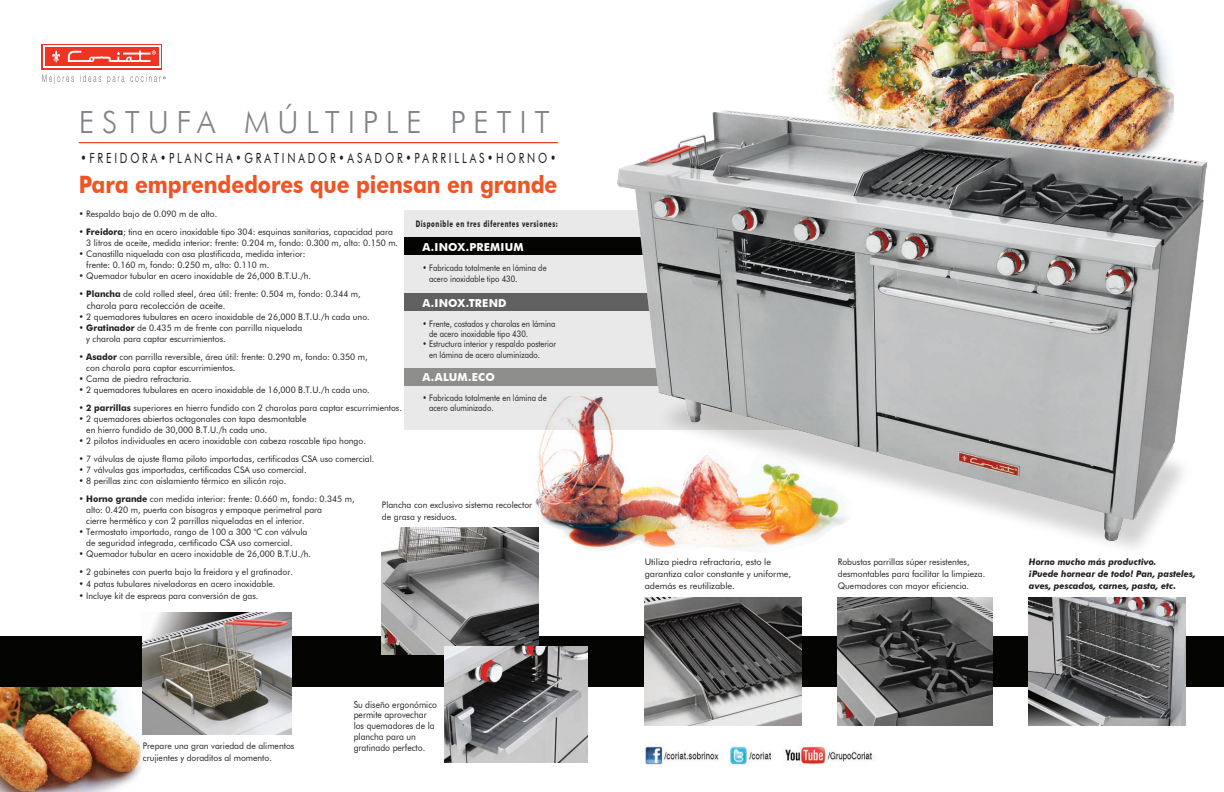
<style>
.page{position:relative;width:1224px;height:792px;background:#fff}
.page>*{position:absolute;margin:0;border:0;box-sizing:border-box;transform-origin:0 0}
.t1{font:300 30.6px "Futura BT";letter-spacing:.25em;color:#808285}
.t2{font:700 24px "Futura BT";letter-spacing:-.005em;color:#f15324;scale:.88 1}
.t3{font:14px "Futura BT";letter-spacing:.27em;color:#211d1e;scale:.75 1}
.t4{font:700 11px "Futura BT";letter-spacing:.015em;color:#fff}
.t5{font:9.5px/10.8px "Futura BT";color:#231f20;scale:.9 1}
.t6{font:9.5px "Futura BT";color:#231f20;scale:.95 1}
.t7{font:9px/11px "Futura BT";color:#231f20;scale:.95 1}
.t8{font:9px/10.3px "Futura BT";color:#231f20;scale:.85 1}
.t9{font:italic 700 9px/12px "Futura BT";color:#231f20;scale:.95 1}
.t10{font:9px/12px "Futura BT";color:#231f20}
.t11{font:700 9px "Futura BT";letter-spacing:.1em;color:#231f20;scale:.66 1}
.s1{font-weight:700}
.s2{font-size:9px}
</style>
<div class="page">
<img style="left:0;top:687px;width:170px;height:105px">
<img style="left:533px;top:429px;width:115px;height:125px">
<div style="left:404px;top:210px;width:462px;height:219px;background:#e9e9e9"></div>
<div style="left:404px;top:238px;width:324px;height:17px;background:#040503"></div>
<div style="left:404px;top:294px;width:324px;height:17px;background:#5f605f"></div>
<div style="left:404px;top:368px;width:324px;height:17px;background:#8e8e8d"></div>
<img style="left:828px;top:0;width:347px;height:111px">
<div style="left:0;top:636px;width:1224px;height:51px;background:#040503"></div>
<img style="left:648px;top:541px;width:496px;height:7px">
<hr style="left:79px;top:142px;width:479px;height:1px;background:#ef3424">
<svg style="left:41px;top:44px;width:121px;height:25px"></svg>
<div style="left:43px;top:46px;width:117px;height:22px;background:#fff"></div>
<div style="left:45px;top:47px;width:113px;height:19px;background:#ef3424"></div>
<svg style="left:52px;top:50px;width:8px;height:13px"></svg>
<svg style="left:68px;top:50px;width:88px;height:12px"></svg>
<svg style="left:42px;top:74px;width:32px;height:10px"></svg>
<svg style="left:80px;top:74px;width:21px;height:8px"></svg>
<svg style="left:107px;top:76px;width:17px;height:8px"></svg>
<svg style="left:130px;top:74px;width:36px;height:8px"></svg>
<img style="left:645px;top:746px;width:229px;height:19px">
<img style="left:838px;top:598px;width:154px;height:127px">
<img style="left:143px;top:613px;width:149px;height:121px">
<img style="left:1029px;top:598px;width:156px;height:127px">
<img style="left:645px;top:598px;width:156px;height:127px">
<img style="left:382px;top:527px;width:156px;height:128px">
<img style="left:444px;top:646px;width:144px;height:117px">
<img style="left:617px;top:111px;width:590px;height:430px">
<h1 class="t1" style="left:79px;top:104px;width:473px">ESTUFA MÚLTIPLE PETIT</h1>
<h3 class="t3" style="left:80px;top:150px;width:636px">•FREIDORA•PLANCHA•GRATINADOR•ASADOR•PARRILLAS•HORNO•</h3>
<h2 class="t2" style="left:79px;top:170px;width:546px">Para emprendedores que piensan en grande</h2>
<p class="t7" style="left:79px;top:208px;width:147px">• Respaldo bajo de 0.090 m de alto.</p>
<p class="t7" style="left:86px;top:226px;width:330px;text-indent:-8px">• <span class="s1">Freidora</span>; tina en acero inoxidable tipo 304: esquinas sanitarias, capacidad para<br>3 litros de aceite, medida interior: frente: 0.204 m, fondo: 0.300 m, alto: 0.150 m.</p>
<p class="t7" style="left:86px;top:248px;width:232px;text-indent:-8px">• Canastilla niquelada con asa plastificada, medida interior: frente: 0.160 m, fondo: 0.250 m, alto: 0.110 m.</p>
<p class="t7" style="left:79px;top:270px;width:246px">• Quemador tubular en acero inoxidable de 26,000 B.T.U./h.</p>
<p class="t7" style="left:79px;top:288px;width:298px">• <span class="s1">Plancha</span> de cold rolled steel, área útil: frente: 0.504 m, fondo: 0.344 m,</p>
<p class="t6" style="left:87px;top:300px;width:147px">charola para recolección de aceite<span class="s2">.</span></p>
<p class="t7" style="left:79px;top:311px;width:308px">• 2 quemadores tubulares en acero inoxidable de 26,000 B.T.U./h cada uno.</p>
<p class="t7" style="left:86px;top:322px;width:229px;text-indent:-8px">• <span class="s1">Gratinador</span> de 0.435 m de frente con parrilla niquelada y charola para captar escurrimientos.</p>
<p class="t7" style="left:86px;top:351px;width:298px;text-indent:-8px">• <span class="s1">Asador</span> con parrilla reversible, área útil: frente: 0.290 m, fondo: 0.350 m, con charola para captar escurrimientos.</p>
<p class="t7" style="left:79px;top:373px;width:120px">• Cama de piedra refractaria.</p>
<p class="t7" style="left:79px;top:384px;width:308px">• 2 quemadores tubulares en acero inoxidable de 16,000 B.T.U./h cada uno.</p>
<p class="t7" style="left:79px;top:402px;width:342px">• <span class="s1">2 parrillas</span> superiores en hierro fundido con 2 charolas para captar escurrimientos.</p>
<p class="t7" style="left:86px;top:413px;width:233px;text-indent:-8px">• 2 quemadores abiertos octagonales con tapa desmontable en hierro fundido de 30,000 B.T.U./h cada uno.</p>
<p class="t7" style="left:79px;top:435px;width:304px">• 2 pilotos individuales en acero inoxidable con cabeza roscable tipo hongo.</p>
<p class="t7" style="left:79px;top:453px;width:313px">• 7 válvulas de ajuste flama piloto importadas, certificadas CSA uso comercial.</p>
<p class="t7" style="left:79px;top:464px;width:241px">• 7 válvulas gas importadas, certificadas CSA uso comercial.</p>
<p class="t7" style="left:79px;top:475px;width:220px">• 8 perillas zinc con aislamiento térmico en silicón rojo.</p>
<p class="t7" style="left:86px;top:493px;width:284px;text-indent:-8px">• <span class="s1">Horno grande</span> con medida interior: frente: 0.660 m, fondo: 0.345 m, alto: 0.420 m, puerta con bisagras y empaque perimetral para<br>cierre hermético y con 2 parrillas niqueladas en el interior.</p>
<p class="t7" style="left:86px;top:526px;width:234px;text-indent:-8px">• Termostato importado, rango de 100 a 300 °C con válvula de seguridad integrada, certificado CSA uso comercial.</p>
<p class="t7" style="left:79px;top:548px;width:246px">• Quemador tubular en acero inoxidable de 26,000 B.T.U./h.</p>
<p class="t7" style="left:79px;top:566px;width:227px">• 2 gabinetes con puerta bajo la freidora y el gratinador.</p>
<p class="t7" style="left:79px;top:578px;width:209px">• 4 patas tubulares niveladoras en acero inoxidable.</p>
<p class="t7" style="left:79px;top:590px;width:191px">• Incluye kit de espreas para conversión de gas.</p>
<p class="t11" style="left:416px;top:218px;width:217px">Disponible en tres diferentes versiones:</p>
<p class="t4" style="left:422px;top:240px;width:103px">A.INOX.PREMIUM</p>
<p class="t8" style="left:429px;top:263px;width:140px;text-indent:-7px">• Fabricada totalmente en lámina de acero inoxidable tipo 430.</p>
<p class="t4" style="left:422px;top:296px;width:86px">A.INOX.TREND</p>
<p class="t8" style="left:429px;top:318px;width:150px;text-indent:-7px">• Frente, costados y charolas en lámina de acero inoxidable tipo 430.</p>
<p class="t8" style="left:429px;top:339px;width:151px;text-indent:-7px">• Estructura interior y respaldo posterior en lámina de acero aluminizado.</p>
<p class="t4" style="left:422px;top:371px;width:74px">A.ALUM.ECO</p>
<p class="t8" style="left:429px;top:393px;width:140px;text-indent:-7px">• Fabricada totalmente en lámina de acero aluminizado.</p>
<p class="t7" style="left:382px;top:498px;width:160px;line-height:12px">Plancha con exclusivo sistema recolector de grasa y residuos.</p>
<p class="t7" style="left:143px;top:739px;width:161px;line-height:12px">Prepare una gran variedad de alimentos crujientes y doraditos al momento.</p>
<p class="t5" style="left:354px;top:699px;width:94px">Su diseño ergonómico permite aprovechar los quemadores de la plancha para un gratinado perfecto.</p>
<p class="t10" style="left:645px;top:556px;width:148px">Utiliza piedra refractaria, esto le garantiza calor constante y uniforme, además es reutilizable.</p>
<p class="t9" style="left:1029px;top:556px;width:177px">Horno mucho más productivo.<br>¡Puede hornear de todo! Pan, pasteles, aves, pescados, carnes, pasta, etc.</p>
<p class="t7" style="left:838px;top:556px;width:157px;line-height:12px">Robustas parrillas súper resistentes, desmontables para facilitar la limpieza.<br>Quemadores con mayor eficiencia.</p>
</div>
